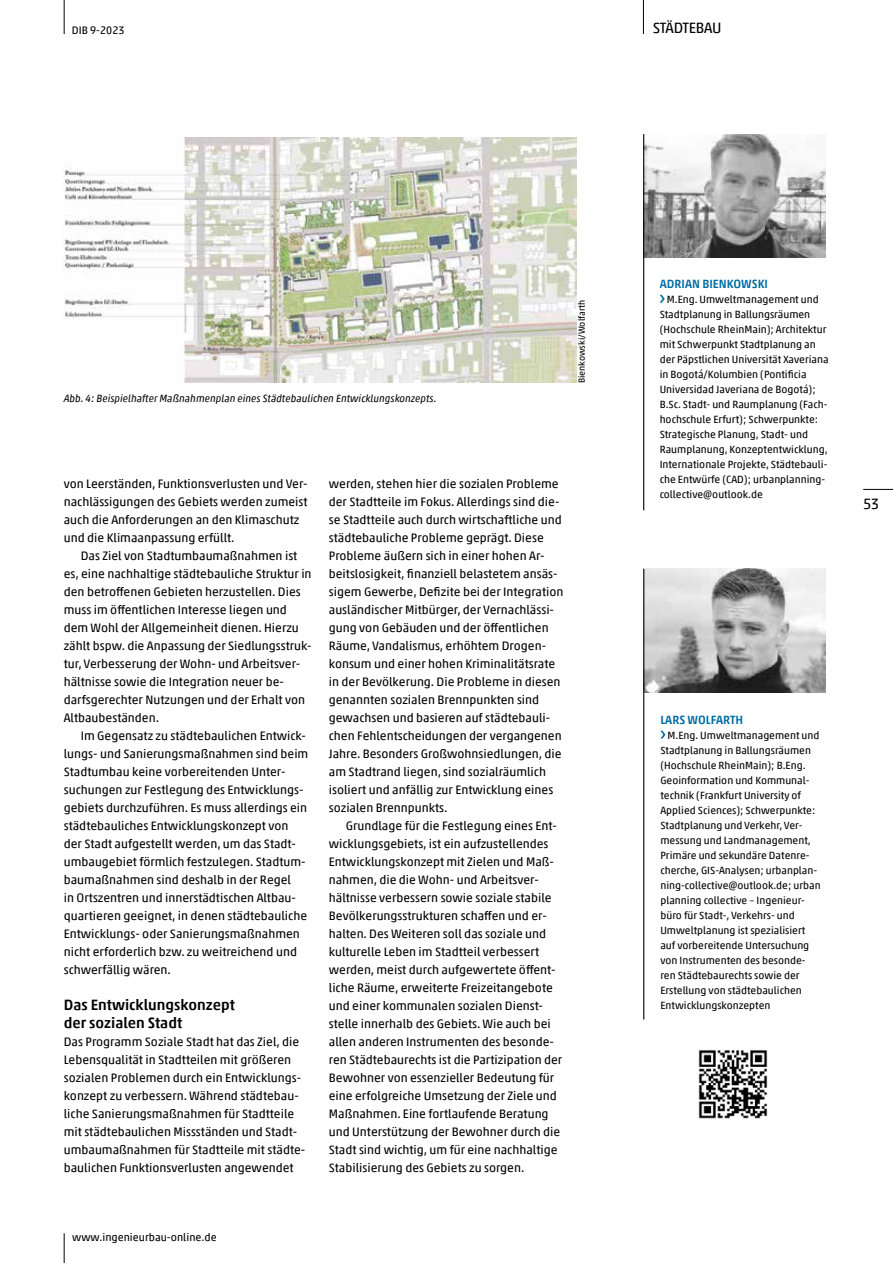
<style>
.page{position:relative;width:893px;height:1263px;background:#fff}
.page>*{position:absolute;margin:0;border:0;box-sizing:border-box;transform-origin:0 0}
.t1{font:500 15px/18px "Akko Pro";color:#000}
.t2{font:15px "Akko Pro";letter-spacing:-.025em;color:#000}
.t3{font:12.3px/18px "Akko Pro";color:#000}
.t4{font:500 12px "Akko Pro";color:#006da3}
.t5{font:10.8px "Akko Pro";color:#000}
.t6{font:10.5px/15px "Akko Pro";color:#000}
.t7{font:italic 10.5px "Akko Pro";color:#000}
.t8{font:9px "Akko Pro";color:#000}
</style>
<div class="page">
<hr style="left:64px;top:0;width:1px;height:34px;background:#000">
<hr style="left:863px;top:489px;width:30px;height:1px;background:#000">
<hr style="left:64px;top:1233px;width:1px;height:30px;background:#000">
<hr style="left:643px;top:0;width:1px;height:34px;background:#000">
<svg style="left:660px;top:731px;width:5px;height:7px"></svg>
<img style="left:644px;top:569px;width:182px;height:123px">
<hr style="left:643px;top:569px;width:1px;height:450px;background:#000">
<svg style="left:660px;top:295px;width:5px;height:8px"></svg>
<img style="left:644px;top:134px;width:181px;height:123px">
<hr style="left:643px;top:134px;width:1px;height:376px;background:#000">
<img style="left:698px;top:1050px;width:70px;height:69px">
<img style="left:64px;top:137px;width:513px;height:245px">
<p class="t5" style="left:72px;top:23px;width:54px">DIB 9-2023</p>
<p class="t2" style="left:653px;top:18px;width:70px">STÄDTEBAU</p>
<p class="t7" style="left:64px;top:392px;width:374px">Abb. 4: Beispielhafter Maßnahmenplan eines Städtebaulichen Entwicklungskonzepts.</p>
<p class="t8" style="left:576px;top:383px;width:85px;rotate:-90deg">Bienkowski/Wolfarth</p>
<p class="t3" style="left:64px;top:474px;width:245px">von Leerständen, Funktionsverlusten und Ver&shy;nachlässigungen des Gebiets werden zumeist auch die Anforderungen an den Klimaschutz und die Klimaanpassung erfüllt.</p>
<p class="t3" style="left:64px;top:546px;width:249px;text-indent:17px">Das Ziel von Stadtumbaumaßnahmen ist es, eine nachhaltige städtebauliche Struktur in den betroffenen Gebieten herzustellen. Dies muss im öffentlichen Interesse liegen und dem Wohl der Allgemeinheit dienen. Hierzu zählt bspw. die Anpassung der Siedlungsstruk&shy;tur, Verbesserung der Wohn- und Arbeitsver&shy;hältnisse sowie die Integration neuer be&shy;darfsgerechter Nutzungen und der Erhalt von Altbaubeständen.</p>
<p class="t3" style="left:64px;top:726px;width:246px;text-indent:17px">Im Gegensatz zu städtebaulichen Entwick&shy;lungs- und Sanierungsmaßnahmen sind beim Stadtumbau keine vorbereitenden Unter&shy;suchungen zur Festlegung des Entwicklungs&shy;gebiets durchzuführen. Es muss allerdings ein städtebauliches Entwicklungskonzept von der Stadt aufgestellt werden, um das Stadt&shy;umbaugebiet förmlich festzulegen. Stadtum&shy;baumaßnahmen sind deshalb in der Regel<br>in Ortszentren und innerstädtischen Altbau&shy;quartieren geeignet, in denen städtebauliche Entwicklungs- oder Sanierungsmaßnahmen nicht erforderlich bzw. zu weitreichend und schwerfällig wären.</p>
<p class="t1" style="left:64px;top:995px;width:173px">Das Entwicklungskonzept der sozialen Stadt</p>
<p class="t3" style="left:64px;top:1032px;width:243px">Das Programm Soziale Stadt hat das Ziel, die Lebensqualität in Stadtteilen mit größeren sozialen Problemen durch ein Entwicklungs&shy;konzept zu verbessern. Während städtebau&shy;liche Sanierungsmaßnahmen für Stadtteile mit städtebaulichen Missständen und Stadt&shy;umbaumaßnahmen für Stadtteile mit städte&shy;baulichen Funktionsverlusten angewendet</p>
<p class="t3" style="left:329px;top:474px;width:236px">werden, stehen hier die sozialen Probleme der Stadtteile im Fokus. Allerdings sind die&shy;se Stadtteile auch durch wirtschaftliche und städtebauliche Probleme geprägt. Diese Probleme äußern sich in einer hohen Ar&shy;beitslosigkeit, finanziell belastetem ansäs&shy;sigem Gewerbe, Defizite bei der Integration ausländischer Mitbürger, der Vernachlässi&shy;gung von Gebäuden und der öffentlichen Räume, Vandalismus, erhöhtem Drogen&shy;konsum und einer hohen Kriminalitätsrate in der Bevölkerung. Die Probleme in diesen genannten sozialen Brennpunkten sind gewachsen und basieren auf städtebauli&shy;chen Fehlentscheidungen der vergangenen Jahre. Besonders Großwohnsiedlungen, die am Stadtrand liegen, sind sozialräumlich isoliert und anfällig zur Entwicklung eines sozialen Brennpunkts.</p>
<p class="t3" style="left:329px;top:816px;width:235px;text-indent:17px">Grundlage für die Festlegung eines Ent&shy;wicklungsgebiets, ist ein aufzustellendes Entwicklungskonzept mit Zielen und Maß&shy;nahmen, die die Wohn- und Arbeitsver&shy;hältnisse verbessern sowie soziale stabile Bevölkerungsstrukturen schaffen und er&shy;halten. Des Weiteren soll das soziale und kulturelle Leben im Stadtteil verbessert werden, meist durch aufgewertete öffent&shy;liche Räume, erweiterte Freizeitangebote und einer kommunalen sozialen Dienst&shy;stelle innerhalb des Gebiets. Wie auch bei allen anderen Instrumenten des besonde&shy;ren Städtebaurechts ist die Partizipation der Bewohner von essenzieller Bedeutung für eine erfolgreiche Umsetzung der Ziele und Maßnahmen. Eine fortlaufende Beratung und Unterstützung der Bewohner durch die Stadt sind wichtig, um für eine nachhaltige Stabilisierung des Gebiets zu sorgen.</p>
<p class="t5" style="left:72px;top:1231px;width:146px">www.ingenieurbau-online.de</p>
<p class="t4" style="left:660px;top:276px;width:110px">ADRIAN BIENKOWSKI</p>
<p class="t6" style="left:660px;top:291px;width:170px;text-indent:7px">M.Eng. Umweltmanagement und Stadtplanung in Ballungsräumen (Hochschule RheinMain); Architektur mit Schwerpunkt Stadtplanung an der Päpstlichen Universität Xaveriana in Bogotá/Kolumbien (Pontificia Universidad Javeriana de Bogotá); B.Sc. Stadt- und Raumplanung (Fach&shy;hochschule Erfurt); Schwerpunkte:<br>Strategische Planung, Stadt- und Raumplanung, Konzeptentwicklung, Internationale Projekte, Städtebauli&shy;che Entwürfe (CAD); urbanplanning&shy;collective@outlook.de</p>
<p class="t2" style="left:863px;top:494px;width:17px">53</p>
<p class="t4" style="left:660px;top:712px;width:84px">LARS WOLFARTH</p>
<p class="t6" style="left:660px;top:727px;width:162px;text-indent:7px">M.Eng. Umweltmanagement und<br>Stadtplanung in Ballungsräumen (Hochschule RheinMain); B.Eng.<br>Geoinformation und Kommunal&shy;technik (Frankfurt University of<br>Applied Sciences); Schwerpunkte:<br>Stadtplanung und Verkehr, Ver&shy;messung und Landmanagement,<br>Primäre und sekundäre Datenre&shy;cherche, GIS-Analysen; urbanplan&shy;ning-collective@outlook.de; urban planning collective – Ingenieur&shy;büro für Stadt-, Verkehrs- und<br>Umweltplanung ist spezialisiert auf vorbereitende Untersuchung von Instrumenten des besonde&shy;ren Städtebaurechts sowie der<br>Erstellung von städtebaulichen<br>Entwicklungskonzepten</p>
</div>
